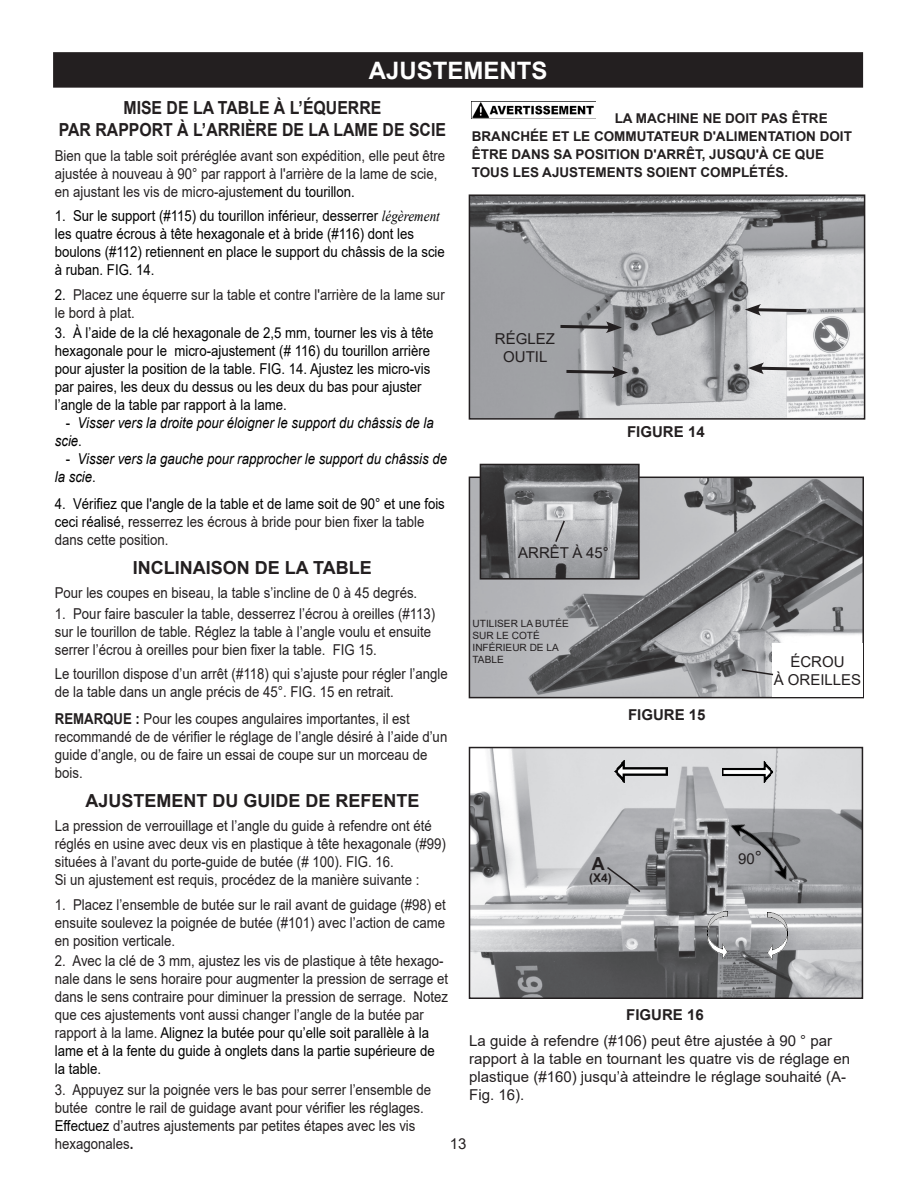
<style>
.page{position:relative;width:918px;height:1188px;background:#fff}
.page>*{position:absolute;margin:0;border:0;box-sizing:border-box;transform-origin:0 0}
.t1{font:700 24px "Arial";color:#fff}
.t2{font:700 18px/21.6px "Arial";color:#231f20;text-align:center;scale:.88 1}
.t3{font:700 18px "Arial";color:#231f20}
.t4{font:15px/18px "Arial";color:#231f20;scale:.88 1}
.t5{font:15px/18px "Arial";color:#000;scale:.88 1}
.t6{font:15px/18px "Arial";color:#231f20;text-align:center}
.t7{font:italic 15px/18px "Arial";color:#000;scale:.88 1}
.t8{font:700 15px "Arial";color:#231f20}
.t9{font:700 13.5px/18px "Arial";color:#231f20}
.t10{font:700 12px "Arial";color:#231f20}
.t11{font:10.05px/12px "Arial";color:#231f20}
.s1{color:#000}
.s2{font-family:"Times New Roman";font-style:italic}
.s3{font-style:normal}
.s4{color:#231f20}
.s5{font-weight:700}
.s6{font-size:18px}
</style>
<div class="page">
<div style="left:54px;top:53px;width:808px;height:34px;background:#231f20"></div>
<div style="left:53px;top:52px;width:810px;height:36px;border:2px solid #231f20"></div>
<img style="left:472px;top:102px;width:124px;height:17px">
<img style="left:472px;top:197px;width:390px;height:220px">
<div style="left:469px;top:194px;width:396px;height:226px;border:2px solid #231f20"></div>
<img style="left:472px;top:480px;width:389px;height:215px">
<div style="left:469px;top:477px;width:395px;height:221px;border:2px solid #231f20"></div>
<img style="left:472px;top:750px;width:388px;height:246px">
<div style="left:469px;top:747px;width:394px;height:252px;border:2px solid #231f20"></div>
<img style="left:707px;top:911px;width:21px;height:47px">
<img style="left:767px;top:913px;width:20px;height:47px">
<img style="left:615px;top:760px;width:52px;height:23px">
<img style="left:723px;top:760px;width:50px;height:23px">
<img style="left:483px;top:467px;width:154px;height:110px">
<div style="left:480px;top:464px;width:160px;height:116px;border:2px solid #231f20"></div>
<svg style="left:745px;top:304px;width:64px;height:12px"></svg>
<svg style="left:748px;top:362px;width:64px;height:12px"></svg>
<svg style="left:557px;top:321px;width:65px;height:12px"></svg>
<svg style="left:563px;top:366px;width:65px;height:12px"></svg>
<svg style="left:554px;top:519px;width:12px;height:25px"></svg>
<div style="left:772px;top:643px;width:91px;height:54px;background:#fff"></div>
<svg style="left:740px;top:668px;width:34px;height:8px"></svg>
<svg style="left:605px;top:866px;width:37px;height:28px"></svg>
<img style="left:714px;top:802px;width:92px;height:91px">
<h1 class="t1" style="left:369px;top:54px;width:180px">AJUSTEMENTS</h1>
<p class="t9" style="left:472px;top:109px;width:382px;text-indent:143px">LA MACHINE NE DOIT PAS ÊTRE BRANCHÉE ET LE COMMUTATEUR D'ALIMENTATION DOIT ÊTRE DANS SA POSITION D'ARRÊT, JUSQU'À CE QUE TOUS LES AJUSTEMENTS SOIENT COMPLÉTÉS.</p>
<p class="t2" style="left:59px;top:97px;width:442px">MISE DE LA TABLE À L’ÉQUERRE<br>PAR RAPPORT À L’ARRIÈRE DE LA LAME DE SCIE</p>
<p class="t4" style="left:55px;top:146px;width:445px">Bien que la table soit préréglée avant son expédition, elle peut être ajustée à nouveau à 90° par rapport à l'arrière de la lame de scie, en ajustant les vis de micro-ajuste<span class="s1">ment du tourillon.</span></p>
<p class="t5" style="left:55px;top:207px;width:445px">1. Sur le support (#115) du tourillon inférieur, desserrer <span class="s2">légèrement </span>les quatre écrous à tête hexagonale et à bride (#116) dont les boulons (#112) retiennent en place le support du châssis de la scie à ruban. FIG. 14.</p>
<p class="t4" style="left:55px;top:286px;width:445px"><span class="s1">2.</span> Placez une équerre sur la table et contre l'arrière de la lame sur le bord à plat.</p>
<p class="t5" style="left:55px;top:324px;width:432px">3. À l’aide de la clé hexagonale de 2,5 mm, tourner les vis à tête hexagonale pour le micro-ajustement (# 116) du tourillon arrière pour ajuster la position de la table. FIG. 14. Ajustez les micro-vis par paires, les deux du dessus ou les deux du bas pour ajuster l’angle de la table par rapport à la lame.</p>
<p class="t7" style="left:55px;top:414px;width:432px;text-indent:11px"><span class="s3">-</span> Visser vers la droite pour éloigner le support du châssis de la scie<span class="s3">.</span></p>
<p class="t7" style="left:55px;top:450px;width:447px;text-indent:11px"><span class="s3">-</span> Visser vers la gauche pour rapprocher le support du châssis de la scie<span class="s3">.</span></p>
<p class="t5" style="left:55px;top:495px;width:445px">4. Vérifiez que l'angle de la table et de lame soit de 90° et une fois ceci réalisé, r<span class="s4">esserrez les écrous à bride pour bien fixer la table dans cette position.</span></p>
<p class="t3" style="left:133px;top:555px;width:240px">INCLINAISON DE LA TABLE</p>
<p class="t4" style="left:55px;top:584px;width:413px">Pour les coupes en biseau, la table s’incline de 0 à 45 degrés.</p>
<p class="t4" style="left:55px;top:604px;width:434px">1. Pour faire basculer la table, desserrez l’écrou à oreilles (#113) sur le tourillon de table. Réglez la table à l’angle voulu et ensuite serrer l’écrou à oreilles pour bien fixer la table. FIG 15.</p>
<p class="t4" style="left:55px;top:665px;width:448px">Le tourillon dispose d’un arrêt (#118) qui s’ajuste pour régler l’angle de la table dans un angle précis de 45°. FIG. 15 en retrait.</p>
<p class="t4" style="left:55px;top:710px;width:448px"><span class="s5">REMARQUE :</span> Pour les coupes angulaires importantes, il est recommandé de de vérifier le réglage de l’angle désiré à l’aide d’un guide d’angle, ou de faire un essai de coupe sur un morceau de bois.</p>
<p class="t3" style="left:85px;top:788px;width:336px">AJUSTEMENT DU GUIDE DE REFENTE</p>
<p class="t4" style="left:55px;top:817px;width:446px">La pression de verrouillage et l’angle du guide à refendre ont été réglés en usine avec deux vis en plastique à tête hexagonale (#99) situées à l’avant du porte-guide de butée (# 100). FIG. 16.<br>Si un ajustement est requis, procédez de la manière suivante :</p>
<p class="t4" style="left:55px;top:896px;width:446px;text-align:justify">1. Placez l’ensemble de butée sur le rail avant de guidage (#98) et ensuite soulevez la poignée de butée (#101) avec l’action de came en position verticale.</p>
<p class="t4" style="left:55px;top:952px;width:448px">2. Avec la clé de 3 mm, ajustez les vis de plastique à tête hexago&shy;nale dans le sens horaire pour augmenter la pression de serrage et dans le sens contraire pour diminuer la pression de serrage. Notez que ces ajustements vont aussi changer l’angle de la butée par rapport à la lame. <span class="s1">Alignez la butée pour qu’elle soit parallèle à la lame et à la fente du guide à onglets dans la partie supérieure de la table.</span></p>
<p class="t4" style="left:55px;top:1080px;width:429px">3. Appuyez sur la poignée vers le bas pour serrer l’ensemble de butée contre le rail de guidage avant pour vérifier les réglages.<br><span class="s1">Effectuez</span> d’autres ajustements par petites étapes avec les vis hexagonales<span class="s5">.</span></p>
<p class="t6" style="left:495px;top:329px;width:62px">RÉGLEZ<br>OUTIL</p>
<p class="t8" style="left:627px;top:421px;width:79px">FIGURE 14</p>
<p class="t6" style="left:518px;top:544px;width:92px">ARRÊT À 45°</p>
<p class="t11" style="left:473px;top:618px;width:98px">UTILISER LA BUTÉE<br>SUR LE COTÉ<br>INFÉRIEUR DE LA<br>TABLE</p>
<p class="t6" style="left:774px;top:652px;width:89px">ÉCROU<br>À OREILLES</p>
<p class="t8" style="left:628px;top:704px;width:79px">FIGURE 15</p>
<p class="t6" style="left:738px;top:850px;width:25px">90<span class="s6">°</span></p>
<p class="t3" style="left:592px;top:850px;width:14px">A</p>
<p class="t10" style="left:589px;top:870px;width:24px">(X4)</p>
<p class="t8" style="left:626px;top:1004px;width:79px">FIGURE 16</p>
<p class="t6" style="left:469px;top:1031px;width:383px;text-align:left">La guide à refendre (#106) peut être ajustée à 90 ° par rapport à la table en tournant les quatre vis de réglage en plastique (#160) jusqu’à atteindre le réglage souhaité (A-Fig. 16).</p>
<p class="t6" style="left:450px;top:1134px;width:18px">13</p>
</div>
